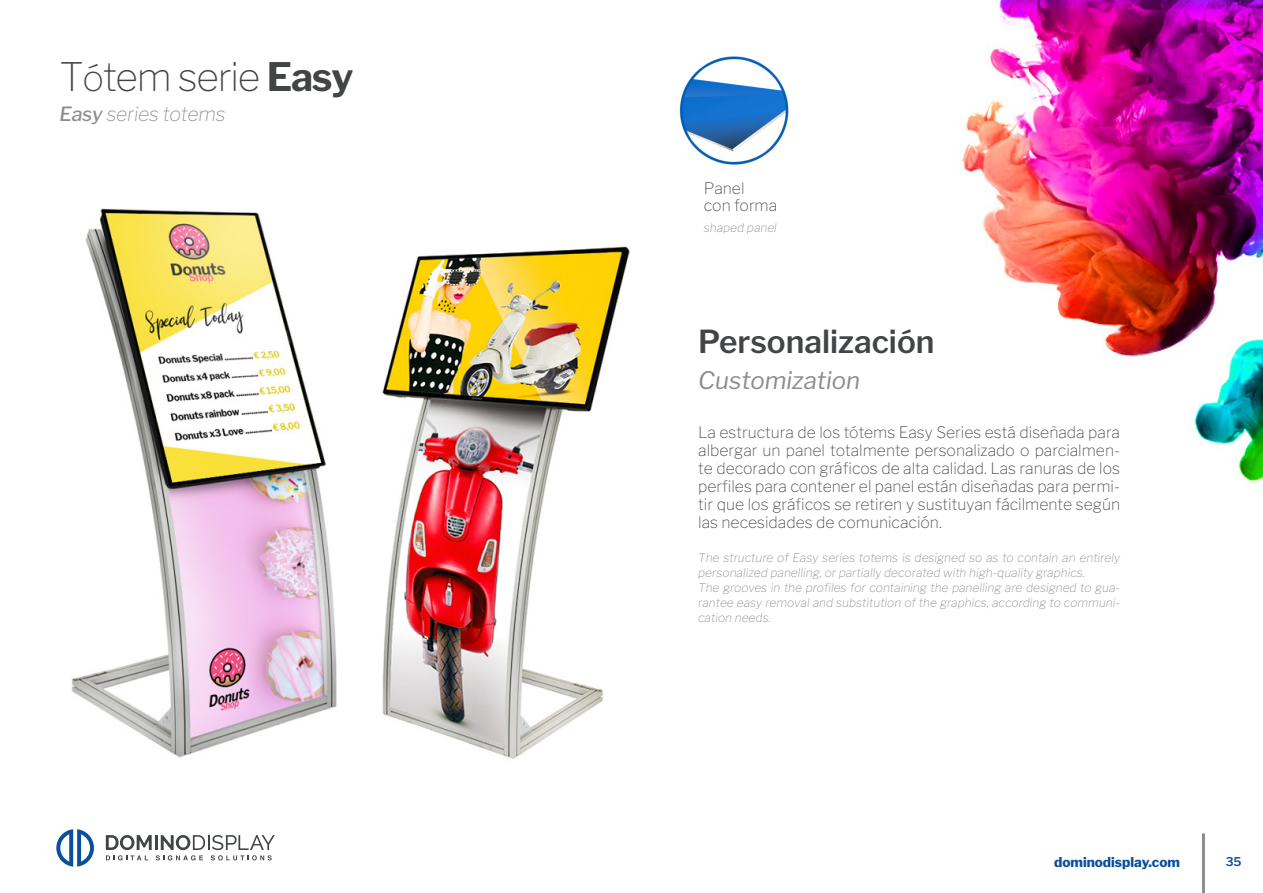
<style>
.page{position:relative;width:1263px;height:893px;background:#fff}
.page>*{position:absolute;margin:0;border:0;box-sizing:border-box;transform-origin:0 0}
.t1{font:100 39px "Libre Franklin";letter-spacing:-.03em;color:#424445}
.t2{font:600 31.5px "Libre Franklin";color:#424445}
.t3{font:italic 24px "Libre Franklin";color:#8e8d8d}
.t4{font:italic 100 19.5px "Libre Franklin";letter-spacing:-.01em;color:#8e8d8d}
.t5{font:100 15.75px/18px "Libre Franklin";color:#424445;text-align:justify}
.t6{font:800 13.5px "Libre Franklin";color:#0a4f9c}
.t7{font:italic 100 12px/15px "Libre Franklin";color:#8e8d8d}
.t8{font:600 12px "Libre Franklin";color:#0a4f9c}
.s1{font-size:36px}
.s2{font-weight:700}
.s3{font-weight:500}
</style>
<div class="page">
<svg style="left:56px;top:829px;width:38px;height:38px"></svg>
<svg style="left:106px;top:835px;width:169px;height:25px"></svg>
<hr style="left:1202px;top:833px;width:3px;height:60px;background:#8e8d8d">
<img style="left:960px;top:0;width:303px;height:482px">
<img style="left:71px;top:208px;width:559px;height:551px">
<img style="left:679px;top:56px;width:110px;height:109px">
<h1 class="t1" style="left:60px;top:53px;width:295px">T<span class="s1">ó</span>tem serie <span class="s2">Easy</span></h1>
<p class="t4" style="left:60px;top:102px;width:168px"><span class="s3">Easy</span> series totems</p>
<p class="t5" style="left:704px;top:180px;width:75px;line-height:16.5px">Panel<br>con forma</p>
<p class="t7" style="left:704px;top:220px;width:75px">shaped panel</p>
<h2 class="t2" style="left:698px;top:322px;width:238px">Personalización</h2>
<h3 class="t3" style="left:698px;top:365px;width:164px">Customization</h3>
<p class="t5" style="left:698px;top:423px;width:423px">La estructura de los tótems Easy Series está diseñada para albergar un panel totalmente personalizado o parcialmen&shy;te decorado con gráficos de alta calidad. Las ranuras de los perfiles para contener el panel están diseñadas para permi&shy;tir que los gráficos se retiren y sustituyan fácilmente según las necesidades de comunicación.</p>
<p class="t7" style="left:698px;top:551px;width:423px">The structure of Easy series totems is designed so as to contain an entirely personalized panelling, or partially decorated with high-quality graphics.<br>The grooves in the profiles for containing the panelling are designed to gua&shy;rantee easy removal and substitution of the graphics, according to communi&shy;cation needs.</p>
<p class="t6" style="left:1054px;top:854px;width:127px">dominodisplay.com</p>
<p class="t8" style="left:1226px;top:854px;width:17px">35</p>
</div>
